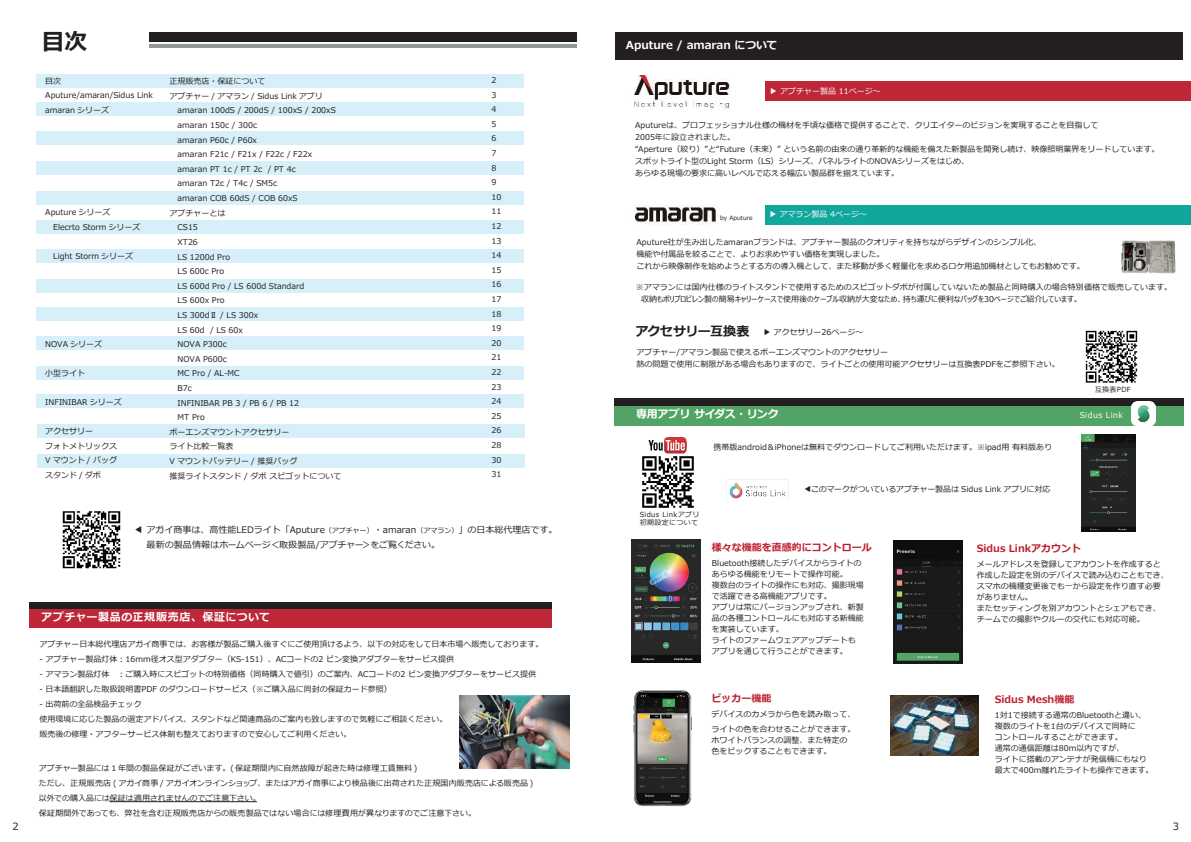
<style>
.page{position:relative;width:1191px;height:842px;background:#fff}
.page>*{position:absolute;margin:0;border:0;box-sizing:border-box;transform-origin:0 0}
.t1{font:italic 700 22.7px "Meiryo";color:#231f20}
.t2{font:700 11px "Meiryo";letter-spacing:.05em;color:#fff}
.t3{font:700 11px "Meiryo";letter-spacing:-.005em;color:#fff}
.t4{font:700 11px "Meiryo";letter-spacing:-.03em;color:#fff}
.t5{font:700 10px "Meiryo";color:#be1d2c}
.t6{font:10px "Meiryo";color:#231f20}
.t7{font:9px/15px "Meiryo";color:#231f20}
.t8{font:8px/14.6px "Meiryo";color:#231f20}
.t9{font:8px "Meiryo UI";color:#231f20}
.t10{font:8px "Meiryo";color:#fff}
.t11{font:8px "Meiryo";letter-spacing:.05em;color:#fff}
.t12{font:7px/8.4px "Meiryo";letter-spacing:.05em;color:#231f20}
.t13{font:6px "Meiryo";color:#231f20}
.s1{font-size:7px}
.s2{font-weight:700;font-size:13px}
</style>
<div class="page">
<div style="left:36px;top:394px;width:488px;height:14px;background:#d6eff9"></div>
<div style="left:36px;top:74px;width:488px;height:14px;background:#d6eff9"></div>
<div style="left:36px;top:102px;width:488px;height:14px;background:#d6eff9"></div>
<div style="left:36px;top:131px;width:488px;height:14px;background:#d6eff9"></div>
<div style="left:36px;top:161px;width:488px;height:14px;background:#d6eff9"></div>
<div style="left:36px;top:191px;width:488px;height:14px;background:#d6eff9"></div>
<div style="left:36px;top:220px;width:488px;height:14px;background:#d6eff9"></div>
<div style="left:36px;top:249px;width:488px;height:14px;background:#d6eff9"></div>
<div style="left:36px;top:279px;width:488px;height:13px;background:#d6eff9"></div>
<div style="left:36px;top:307px;width:488px;height:13px;background:#d6eff9"></div>
<div style="left:36px;top:336px;width:488px;height:14px;background:#d6eff9"></div>
<div style="left:36px;top:366px;width:488px;height:14px;background:#d6eff9"></div>
<div style="left:37px;top:424px;width:488px;height:14px;background:#d6eff9"></div>
<div style="left:37px;top:454px;width:488px;height:14px;background:#d6eff9"></div>
<div style="left:614px;top:32px;width:568px;height:27px;background:#231f20"></div>
<img style="left:634px;top:76px;width:96px;height:33px">
<img style="left:634px;top:205px;width:82px;height:18px">
<div style="left:766px;top:81px;width:425px;height:20px;background:#bd2737"></div>
<div style="left:765px;top:205px;width:426px;height:20px;background:#12a79d"></div>
<img style="left:1085px;top:330px;width:53px;height:53px">
<img style="left:633px;top:690px;width:59px;height:116px">
<img style="left:890px;top:696px;width:89px;height:59px">
<div style="left:614px;top:399px;width:569px;height:8px;background:#231f20"></div>
<div style="left:614px;top:406px;width:569px;height:19px;background:#51a466"></div>
<img style="left:1131px;top:401px;width:24px;height:24px">
<img style="left:726px;top:479px;width:62px;height:22px">
<img style="left:642px;top:456px;width:52px;height:52px">
<img style="left:648px;top:437px;width:39px;height:17px">
<img style="left:1081px;top:435px;width:54px;height:96px">
<img style="left:893px;top:540px;width:70px;height:124px">
<img style="left:631px;top:540px;width:69px;height:123px">
<div style="left:150px;top:32px;width:427px;height:10px;background:#231f20"></div>
<hr style="left:150px;top:44px;width:427px;height:4px;background:#939598">
<img style="left:62px;top:511px;width:59px;height:58px">
<div style="left:29px;top:602px;width:523px;height:8px;background:#231f20"></div>
<div style="left:29px;top:609px;width:523px;height:18px;background:#bd2737"></div>
<hr style="left:109px;top:801px;width:148px;height:1px;background:#231f20">
<img style="left:460px;top:695px;width:110px;height:73px">
<img style="left:1121px;top:240px;width:55px;height:34px">
<h1 class="t1" style="left:42px;top:26px;width:47px">目次</h1>
<p class="t8" style="left:45px;top:74px;width:109px">目次<br>Aputure/amaran/Sidus Link amaran シリーズ</p>
<p class="t8" style="left:45px;top:205px;width:97px">Aputure シリーズ　Elecrto Storm シリーズ</p>
<p class="t8" style="left:45px;top:249px;width:89px">　Light Storm シリーズ</p>
<p class="t8" style="left:45px;top:337px;width:58px">NOVA シリーズ</p>
<p class="t8" style="left:45px;top:366px;width:41px">小型ライト</p>
<p class="t8" style="left:45px;top:395px;width:78px">INFINIBAR シリーズ</p>
<p class="t8" style="left:45px;top:424px;width:73px">アクセサリー<br>フォトメトリックス<br>V マウント / バッグスタンド / ダボ</p>
<p class="t8" style="left:169px;top:74px;width:173px">正規販売店・保証について<br>アプチャー / アマラン / Sidus Link アプリ　amaran 100dS / 200dS / 100xS / 200xS　amaran 150c / 300c<br>　amaran P60c / P60x<br>　amaran F21c / F21x / F22c / F22x 　　amaran PT 1c / PT 2c / PT 4c<br>　amaran T2c / T4c / SM5c<br>　amaran COB 60dS / COB 60xS　<br>アプチャーとは<br>　CS15<br>　XT26<br>　LS 1200d Pro<br>　LS 600c Pro<br>　LS 600d Pro / LS 600d Standard<br>　LS 600x Pro<br>　LS 300dⅡ / LS 300x<br>　LS 60d / LS 60x<br>　NOVA P300c<br>　NOVA P600c<br>　MC Pro / AL-MC<br>　B7c<br>　INFINIBAR PB 3 / PB 6 / PB 12<br>　MT Pro<br>ボーエンズマウントアクセサリー<br>ライト比較一覧表<br>V マウントバッテリー / 推奨バッグ<br>推奨ライトスタンド / ダボ スピゴットについて</p>
<p class="t8" style="left:491px;top:73px;width:11px">2<br>3<br>4<br>5<br>6<br>7<br>8<br>9<br>10<br>11<br>12<br>13<br>14<br>15<br>16<br>17<br>18<br>19<br>20<br>21<br>22<br>23<br>24<br>25<br>26<br>28<br>30<br>31</p>
<p class="t7" style="left:134px;top:523px;width:424px">◀ アガイ商事は、高性能LEDライト「Aputure<span class="s1">（アプチャー）</span>・amaran<span class="s1">（アマラン）</span>」の日本総代理店です。　 最新の製品情報はホームページ＜取扱製品/アプチャー＞をご覧ください。</p>
<h2 class="t2" style="left:41px;top:609px;width:230px">アプチャー製品の正規販売店、保証について</h2>
<p class="t8" style="left:39px;top:637px;width:506px">アプチャー日本総代理店アガイ商事では、お客様が製品ご購入後すぐにご使用頂けるよう、以下の対応をして日本市場へ販売しております。</p>
<p class="t8" style="left:39px;top:652px;width:416px">- アプチャー製品灯体︓16mm径オス型アダプター（KS-151）、ACコードの2 ピン変換アダプターをサービス提供</p>
<p class="t8" style="left:39px;top:667px;width:498px">- アマラン製品灯体　︓ご購入時にスピゴットの特別価格（同時購入で値引）のご案内、ACコードの2 ピン変換アダプターをサービス提供</p>
<p class="t8" style="left:39px;top:682px;width:354px">- 日本語翻訳した取扱説明書PDF のダウンロードサービス（※ご購入品に同封の保証カード参照）</p>
<p class="t8" style="left:39px;top:697px;width:410px;line-height:15px">- 出荷前の全品検品チェック<br>使用環境に応じた製品の選定アドバイス、スタンドなど関連商品のご案内も致しますので気軽にご相談ください。販売後の修理・アフターサービス体制も整えておりますので安心してご利用ください。</p>
<p class="t8" style="left:39px;top:761px;width:496px;line-height:15px">アプチャー製品には 1 年間の製品保証がございます。( 保証期間内に自然故障が起きた時は修理工賃無料 )<br>ただし、正規販売店 ( アガイ商事 / アガイオンラインショップ、またはアガイ商事により検品後に出荷された正規国内販売店による販売品 )以外での購入品には保証は適用されませんのでご注意下さい。<br>保証期間外であっても、弊社を含む正規販売店からの販売製品ではない場合には修理費用が異なりますのでご注意下さい。</p>
<h2 class="t3" style="left:626px;top:38px;width:153px">Aputure / amaran について</h2>
<p class="t10" style="left:769px;top:85px;width:113px">▶ アプチャー製品 11ページ～</p>
<p class="t8" style="left:635px;top:119px;width:526px;line-height:12px">Aputureは、プロフェッショナル仕様の機材を手頃な価格で提供することで、クリエイターのビジョンを実現することを目指して<br>2005年に設立されました。<br>“Aperture（絞り）”と“Future（未来）” という名前の由来の通り革新的な機能を備えた新製品を開発し続け、映像照明業界をリードしています。スポットライト型のLight Storm（LS）シリーズ、パネルライトのNOVAシリーズをはじめ、<br>あらゆる現場の要求に高いレベルで応える幅広い製品群を揃えています。</p>
<p class="t13" style="left:720px;top:213px;width:34px">by Aputure</p>
<p class="t10" style="left:769px;top:209px;width:100px">▶ アマラン製品 4ページ～</p>
<p class="t8" style="left:636px;top:236px;width:449px;line-height:12px">Aputure社が生み出したamaranブランドは、アプチャー製品のクオリティを持ちながらデザインのシンプル化、<br>機能や付属品を絞ることで、よりお求めやすい価格を実現しました。<br>これから映像制作を始めようとする方の導入機として、また移動が多く軽量化を求めるロケ用追加機材としてもお勧めです。</p>
<p class="t8" style="left:636px;top:280px;width:537px">※アマランには国内仕様のライトスタンドで使用するためのスピゴットダボが付属していないため製品と同時購入の場合特別価格で販売しています。</p>
<p class="t9" style="left:636px;top:293px;width:445px">　収納もポリプロピレン製の簡易キャリーケースで使用後のケーブル収納が大変なため、持ち運びに便利なバッグを30ページでご紹介しています。</p>
<p class="t8" style="left:635px;top:325px;width:229px"><span class="s2">アクセサリー互換表</span> ▶ アクセサリー26ページ～</p>
<p class="t8" style="left:636px;top:347px;width:425px;line-height:12px">アプチャー/アマラン製品で使えるボーエンズマウントのアクセサリー<br>熱の問題で使用に制限がある場合もありますので、ライトごとの使用可能アクセサリーは互換表PDFをご参照下さい。</p>
<h2 class="t4" style="left:636px;top:407px;width:144px">専用アプリ サイダス・リンク</h2>
<p class="t8" style="left:713px;top:440px;width:340px">携帯版android＆iPhoneは無料でダウンロードしてご利用いただけます。※ipad用 有料版あり</p>
<p class="t12" style="left:640px;top:511px;width:61px">Sidus Linkアプリ初期設定について</p>
<p class="t8" style="left:804px;top:482px;width:248px">◀このマークがついているアプチャー製品は Sidus Link アプリに対応</p>
<p class="t12" style="left:1094px;top:386px;width:38px">互換表PDF</p>
<p class="t11" style="left:1079px;top:410px;width:45px">Sidus Link</p>
<p class="t5" style="left:712px;top:541px;width:161px">様々な機能を直感的にコントロール</p>
<p class="t8" style="left:712px;top:558px;width:153px;line-height:11px">Bluetooth接続したデバイスからライトのあらゆる機能をリモートで操作可能。<br>複数台のライトの操作にも対応、撮影現場で活躍できる高機能アプリです。<br>アプリは常にバージョンアップされ、新製品の各種コントロールにも対応する新機能を実装しています。<br>ライトのファームウェアアップデートもアプリを通じて行うことができます。</p>
<p class="t5" style="left:711px;top:691px;width:61px">ピッカー機能</p>
<p class="t8" style="left:711px;top:707px;width:145px;line-height:15px">デバイスのカメラから色を読み取って、ライトの色を合わせることができます。</p>
<p class="t8" style="left:711px;top:735px;width:137px;line-height:11px">ホワイトバランスの調整、また特定の色をピックすることもできます。</p>
<p class="t5" style="left:976px;top:542px;width:106px">Sidus Linkアカウント</p>
<p class="t8" style="left:976px;top:559px;width:193px;line-height:11px">メールアドレスを登録してアカウントを作成すると作成した設定を別のデバイスで読み込むこともでき、スマホの機種変更後でも一から設定を作り直す必要がありません。<br>またセッティングを別アカウントとシェアもでき、チームでの撮影やクルーの交代にも対応可能。</p>
<p class="t5" style="left:994px;top:693px;width:81px">Sidus Mesh機能</p>
<p class="t8" style="left:994px;top:710px;width:160px;line-height:11px">1対1で接続する通常のBluetoothと違い、複数のライトを1台のデバイスで同時に<br>コントロールすることができます。<br>通常の通信距離は80m以内ですが、<br>ライトに搭載のアンテナが発信機にもなり最大で400m離れたライトも操作できます。</p>
<p class="t6" style="left:12px;top:820px;width:8px">2</p>
<p class="t6" style="left:1172px;top:820px;width:8px">3</p>
</div>
